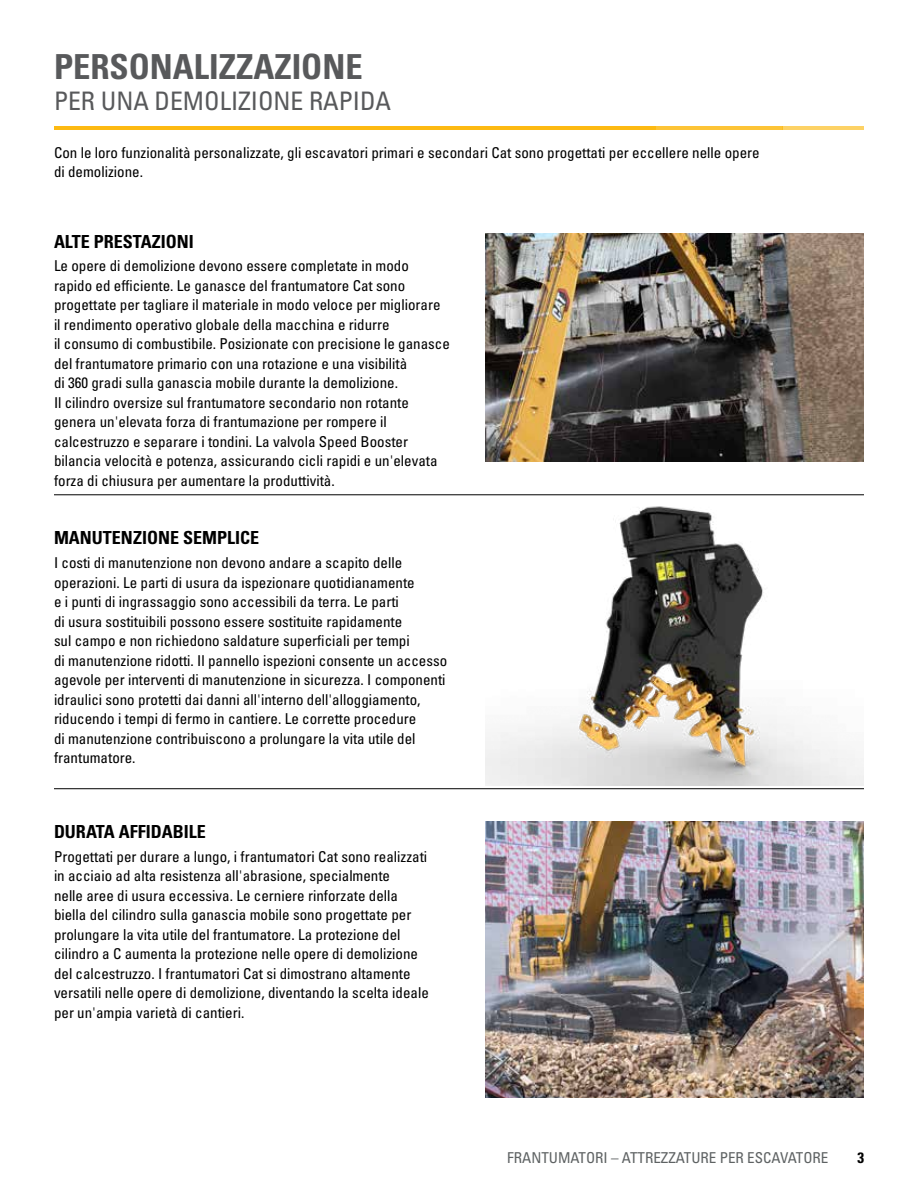
<style>
.page{position:relative;width:918px;height:1188px;background:#fff}
.page>*{position:absolute;margin:0;border:0;box-sizing:border-box;transform-origin:0 0}
.t1{font:34.5px "Univers LTCYR 67 Bold Cond";color:#58595b}
.t2{font:condensed 25.5px "Univers LTCYR 57";color:#58595b}
.t3{font:18px "Univers LTCYR 67 Bold Cond";color:#000}
.t4{font:condensed 15px/19.5px "Univers LTCYR 57";color:#000}
.t5{font:condensed 15px "Univers LTCYR 57";color:#5e6263}
.t6{font:15px "Univers LTCYR 67 Bold Cond";color:#000}
</style>
<div class="page">
<img style="left:485px;top:506px;width:379px;height:279px">
<img style="left:485px;top:234px;width:379px;height:228px">
<hr style="left:54px;top:127px;width:601px;height:3px;background:#fdba12">
<hr style="left:654px;top:127px;width:128px;height:3px;background:#fdba12">
<hr style="left:782px;top:127px;width:82px;height:3px;background:#fdba12">
<img style="left:485px;top:822px;width:379px;height:275px">
<hr style="left:54px;top:495px;width:810px;height:1px;background:#000">
<hr style="left:54px;top:788px;width:810px;height:1px;background:#000">
<h1 class="t1" style="left:54px;top:46px;width:310px">PERSONALIZZAZIONE</h1>
<h2 class="t2" style="left:54px;top:85px;width:339px">PER UNA DEMOLIZIONE RAPIDA</h2>
<p class="t4" style="left:54px;top:142px;width:707px">Con le loro funzionalità personalizzate, gli escavatori primari e secondari Cat sono progettati per eccellere nelle opere di demolizione.</p>
<p class="t3" style="left:54px;top:231px;width:141px">ALTE PRESTAZIONI</p>
<p class="t4" style="left:54px;top:256px;width:397px">Le opere di demolizione devono essere completate in modo rapido ed efficiente. Le ganasce del frantumatore Cat sono progettate per tagliare il materiale in modo veloce per migliorare il rendimento operativo globale della macchina e ridurre<br>il consumo di combustibile. Posizionate con precisione le ganasce del frantumatore primario con una rotazione e una visibilità<br>di 360 gradi sulla ganascia mobile durante la demolizione.<br>Il cilindro oversize sul frantumatore secondario non rotante genera un'elevata forza di frantumazione per rompere il calcestruzzo e separare i tondini. La valvola Speed Booster bilancia velocità e potenza, assicurando cicli rapidi e un'elevata forza di chiusura per aumentare la produttività.</p>
<p class="t3" style="left:54px;top:526px;width:207px">MANUTENZIONE SEMPLICE</p>
<p class="t4" style="left:54px;top:553px;width:395px">I costi di manutenzione non devono andare a scapito delle operazioni. Le parti di usura da ispezionare quotidianamente<br>e i punti di ingrassaggio sono accessibili da terra. Le parti<br>di usura sostituibili possono essere sostituite rapidamente<br>sul campo e non richiedono saldature superficiali per tempi<br>di manutenzione ridotti. Il pannello ispezioni consente un accesso agevole per interventi di manutenzione in sicurezza. I componenti idraulici sono protetti dai danni all'interno dell'alloggiamento, riducendo i tempi di fermo in cantiere. Le corrette procedure<br>di manutenzione contribuiscono a prolungare la vita utile del frantumatore.</p>
<p class="t3" style="left:54px;top:820px;width:153px">DURATA AFFIDABILE</p>
<p class="t4" style="left:54px;top:846px;width:376px">Progettati per durare a lungo, i frantumatori Cat sono realizzati in acciaio ad alta resistenza all'abrasione, specialmente<br>nelle aree di usura eccessiva. Le cerniere rinforzate della biella del cilindro sulla ganascia mobile sono progettate per prolungare la vita utile del frantumatore. La protezione del cilindro a C aumenta la protezione nelle opere di demolizione del calcestruzzo. I frantumatori Cat si dimostrano altamente versatili nelle opere di demolizione, diventando la scelta ideale per un'ampia varietà di cantieri.</p>
<p class="t5" style="left:507px;top:1148px;width:323px">FRANTUMATORI – ATTREZZATURE PER ESCAVATORE</p>
<p class="t6" style="left:857px;top:1148px;width:8px">3</p>
</div>
